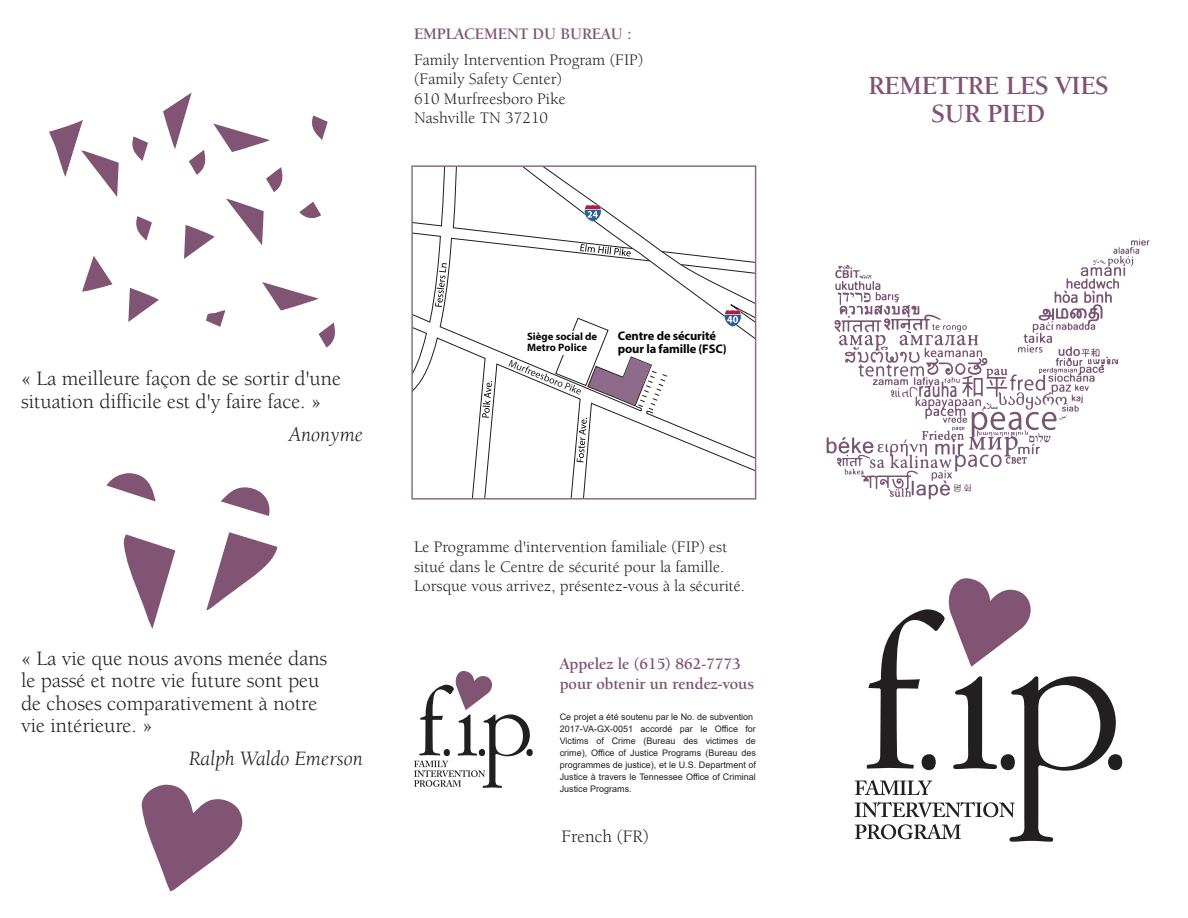
<style>
.page{position:relative;width:1188px;height:918px;background:#fff}
.page>*{position:absolute;margin:0;border:0;box-sizing:border-box;transform-origin:0 0}
.t1{font:700 27px/28.5px "Berkeley Oldstyle IT Cby BT";color:#805374;text-align:center}
.t2{font:21px/22.5px "Berkeley";color:#231f20}
.t3{font:italic 21px "Berkeley";color:#231f20}
.t4{font:18px "Berkeley";color:#231f20}
.t5{font:16.5px/19.5px "Berkeley";color:#231f20}
.t6{font:700 16.5px/19.5px "Berkeley Oldstyle IT Cby BT";color:#805374}
.t7{font:700 12.45px/12.5px "Myriad Pro";letter-spacing:-.01em;color:#040503}
.t8{font:700 10.65px/10.6px "Myriad Pro";color:#040503}
.t9{font:9px/12px "Arial";color:#231f20}
</style>
<div class="page">
<svg style="left:82px;top:256px;width:31px;height:36px"></svg>
<svg style="left:49px;top:120px;width:70px;height:77px"></svg>
<svg style="left:262px;top:282px;width:57px;height:29px"></svg>
<svg style="left:206px;top:310px;width:19px;height:17px"></svg>
<svg style="left:136px;top:216px;width:16px;height:25px"></svg>
<svg style="left:226px;top:199px;width:38px;height:46px"></svg>
<svg style="left:299px;top:202px;width:22px;height:17px"></svg>
<svg style="left:128px;top:288px;width:31px;height:34px"></svg>
<svg style="left:184px;top:225px;width:30px;height:34px"></svg>
<svg style="left:319px;top:323px;width:16px;height:25px"></svg>
<svg style="left:312px;top:115px;width:16px;height:25px"></svg>
<svg style="left:132px;top:136px;width:16px;height:25px"></svg>
<svg style="left:213px;top:123px;width:57px;height:29px"></svg>
<svg style="left:163px;top:93px;width:43px;height:82px"></svg>
<svg style="left:266px;top:167px;width:17px;height:25px"></svg>
<svg style="left:123px;top:534px;width:52px;height:95px"></svg>
<svg style="left:107px;top:473px;width:49px;height:29px"></svg>
<svg style="left:221px;top:487px;width:49px;height:29px"></svg>
<svg style="left:206px;top:532px;width:71px;height:78px"></svg>
<svg style="left:142px;top:785px;width:100px;height:106px"></svg>
<div style="left:526px;top:749px;width:7px;height:7px;background:#231f20;border-radius:50%"></div>
<svg style="left:414px;top:671px;width:116px;height:117px"></svg>
<div style="left:1108px;top:754px;width:14px;height:16px;background:#231f20;border-radius:50%"></div>
<svg style="left:855px;top:578px;width:261px;height:264px"></svg>
<svg style="left:826px;top:239px;width:324px;height:260px"></svg>
<svg style="left:414px;top:168px;width:339px;height:329px"></svg>
<svg style="left:584px;top:204px;width:18px;height:18px"></svg>
<div style="left:411px;top:165px;width:345px;height:335px;border:2px solid #8e6b8a"></div>
<svg style="left:435px;top:238px;width:321px;height:224px"></svg>
<h3 class="t6" style="left:414px;top:23px;width:219px">EMPLACEMENT DU BUREAU :</h3>
<h3 class="t5" style="left:414px;top:50px;width:231px">Family Intervention Program (FIP) (Family Safety Center)<br>610 Murfreesboro Pike<br>Nashville TN 37210</h3>
<h2 class="t2" style="left:21px;top:368px;width:322px">« La meilleure façon de se sortir d'une situation difficile est d'y faire face. »</h2>
<h2 class="t3" style="left:289px;top:423px;width:76px">Anonyme</h2>
<h2 class="t2" style="left:21px;top:648px;width:308px">« La vie que nous avons menée dans le passé et notre vie future sont peu de choses comparativement à notre vie intérieure. »</h2>
<h2 class="t3" style="left:189px;top:748px;width:176px">Ralph Waldo Emerson</h2>
<p class="t8" style="left:527px;top:331px;width:72px">Siège social de<br>Metro Police</p>
<h3 class="t7" style="left:618px;top:329px;width:110px">Centre de sécurité pour la famille (FSC)</h3>
<h3 class="t5" style="left:414px;top:538px;width:333px">Le Programme d'intervention familiale (FIP) est situé dans le Centre de sécurité pour la famille.<br>Lorsque vous arrivez, présentez-vous à la sécurité.</h3>
<h3 class="t6" style="left:560px;top:654px;width:196px">Appelez le (615) 862-7773 pour obtenir un rendez-vous</h3>
<p class="t9" style="left:560px;top:711px;width:198px">Ce projet a été soutenu par le No. de subvention 2017-VA-GX-0051 accordé par le Office for Victims of Crime (Bureau des victimes de crime), Office of Justice Programs (Bureau des programmes de justice), et le U.S. Department of Justice à travers le Tennessee Office of Criminal Justice Programs.</p>
<h3 class="t4" style="left:562px;top:827px;width:89px">French (FR)</h3>
<h1 class="t1" style="left:869px;top:71px;width:242px">REMETTRE LES VIES<br>SUR PIED</h1>
</div>
